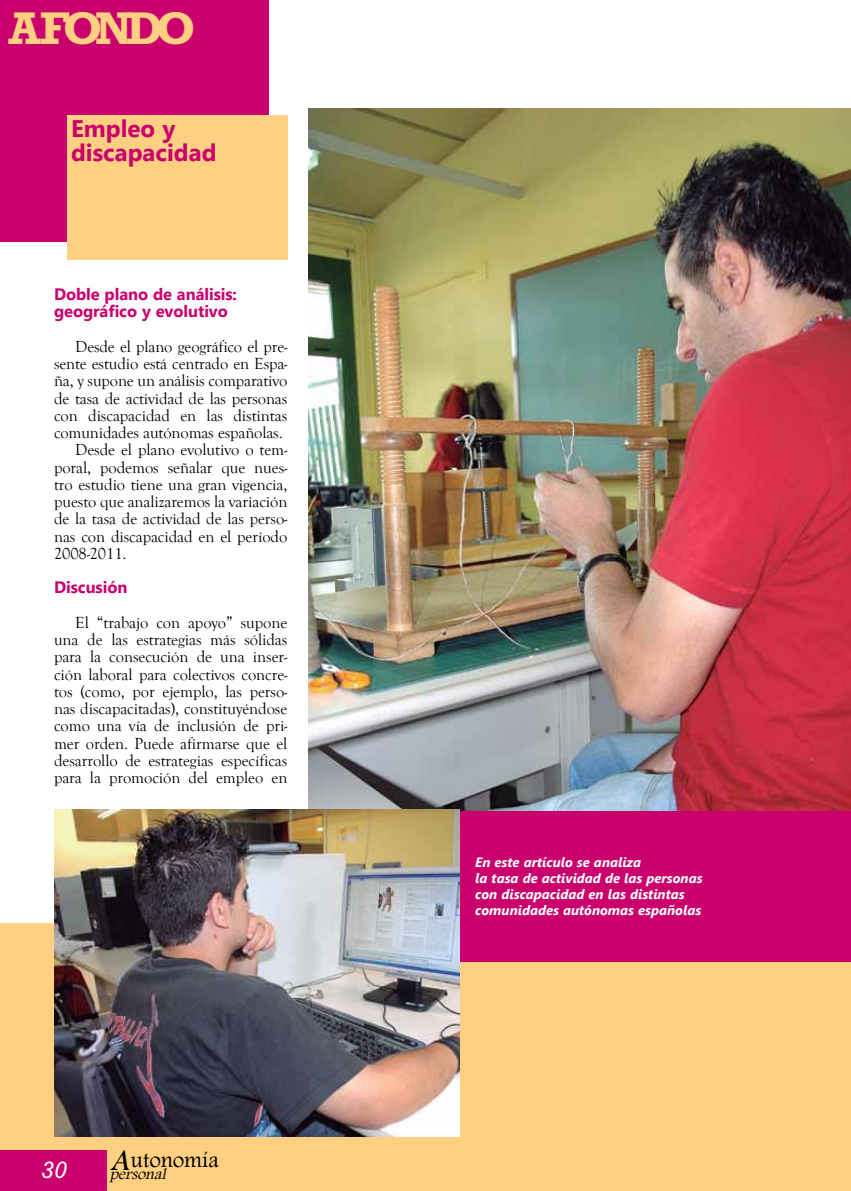
<style>
.page{position:relative;width:851px;height:1191px;background:#fff}
.page>*{position:absolute;margin:0;border:0;box-sizing:border-box;transform-origin:0 0}
.t1{font:700 46.5px "Rockwell";letter-spacing:-.15em;color:#ffcf82}
.t2{font:italic 30.75px "Footlight MT Light";color:#000}
.t3{font:700 24px/24px "Segoe UI";color:#ca006c}
.t4{font:italic 24px "Rockwell";color:#fff}
.t5{font:22.5px "Footlight MT Light";color:#000}
.TEXTO{font:16.5px/17.2px "Goudy Old Style T";letter-spacing:-.005em;color:#000;text-align:justify}
.TEXTO-2{font:700 16.5px/17.2px "Segoe UI";letter-spacing:-.005em;color:#ca006c}
.t6{font:italic 15.9px "Footlight MT Light";color:#000}
.PIE_DE_FOTO{font:italic 700 13.5px/16.2px "Segoe UI";color:#fff}
</style>
<div class="page">
<div style="left:0;top:923px;width:850px;height:268px;background:#ffcf82"></div>
<div style="left:0;top:0;width:268px;height:241px;background:#ca006c"></div>
<div style="left:67px;top:115px;width:220px;height:144px;background:#ffcf82"></div>
<img style="left:309px;top:108px;width:541px;height:703px">
<div style="left:454px;top:811px;width:396px;height:150px;background:#ca006c"></div>
<img style="left:54px;top:809px;width:405px;height:328px">
<div style="left:0;top:1150px;width:106px;height:41px;background:#ca006c"></div>
<p class="t1" style="left:9px;top:0;width:188px">A FONDO</p>
<p class="t3" style="left:71px;top:115px;width:147px">Empleo y discapacidad</p>
<p class="TEXTO-2" style="left:54px;top:285px;width:184px">Doble plano de análisis: geográfico y evolutivo</p>
<p class="TEXTO" style="left:54px;top:338px;width:235px;text-indent:21px">Desde el plano geográfico el pre&shy;sente estudio está centrado en Espa&shy;ña, y supone un análisis comparativo de tasa de actividad de las personas con discapacidad en las distintas comunidades autónomas españolas.</p>
<p class="TEXTO" style="left:54px;top:442px;width:235px;text-indent:21px">Desde el plano evolutivo o tem&shy;poral, podemos señalar que nues&shy;tro estudio tiene una gran vigencia, puesto que analizaremos la variación de la tasa de actividad de las perso&shy;nas con discapacidad en el período 2008-2011.</p>
<p class="TEXTO-2" style="left:54px;top:578px;width:75px">Discusión</p>
<p class="TEXTO" style="left:54px;top:614px;width:235px;text-indent:21px">El “trabajo con apoyo” supone una de las estrategias más sólidas para la consecución de una inser&shy;ción laboral para colectivos concre&shy;tos (como, por ejemplo, las perso&shy;nas discapacitadas), constituyéndose como una vía de inclusión de pri&shy;mer orden. Puede afirmarse que el desarrollo de estrategias específicas para la promoción del empleo en</p>
<p class="t2" style="left:111px;top:1141px;width:27px">A</p>
<p class="t5" style="left:131px;top:1146px;width:90px">utonomía</p>
<p class="t4" style="left:41px;top:1156px;width:27px">30</p>
<p class="t6" style="left:110px;top:1164px;width:61px">personal</p>
<p class="PIE_DE_FOTO" style="left:475px;top:853px;width:229px">En este artículo se analiza<br>la tasa de actividad de las personas con discapacidad en las distintas comunidades autónomas españolas</p>
</div>
